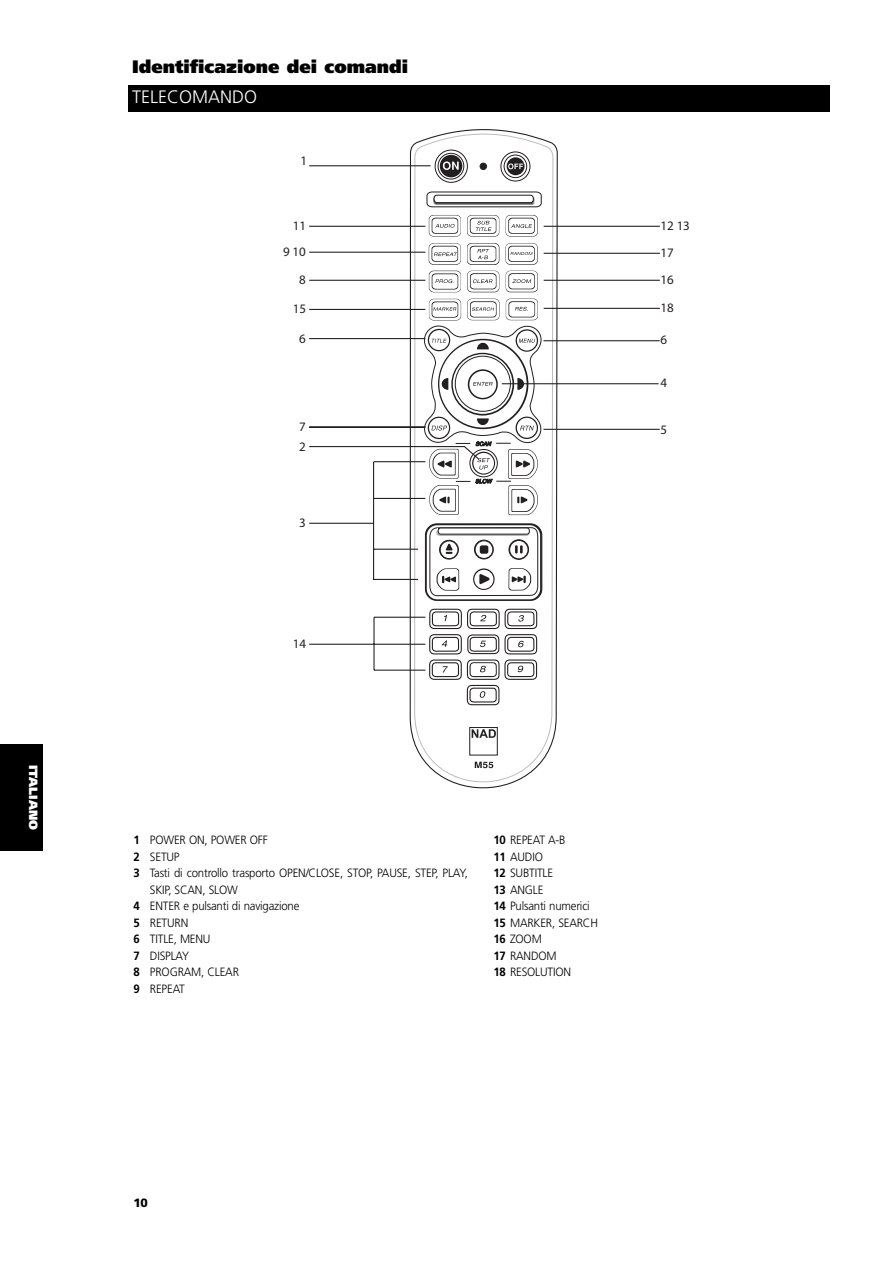
<style>
.page{position:relative;width:893px;height:1263px;background:#fff}
.page>*{position:absolute;margin:0;border:0;box-sizing:border-box;transform-origin:0 0}
.t1{font:900 18px "Frutiger";color:#000}
.t2{font:300 18px "Frutiger";color:#fff}
.t3{font:12.9px/27.3px "Myriad";color:#231f20}
.t4{font:300 12px/16.5px "Frutiger";letter-spacing:-.015em;color:#000;scale:.95 1}
.t5{font:900 12px "Frutiger";color:#fff}
.t6{font:900 12px "Frutiger";color:#000}
.s1{font-weight:700}
</style>
<div class="page">
<div style="left:0;top:744px;width:43px;height:106px;background:#000"></div>
<div style="left:128px;top:85px;width:701px;height:27px;background:#000"></div>
<svg style="left:409px;top:143px;width:149px;height:600px"></svg>
<svg style="left:414px;top:129px;width:139px;height:659px"></svg>
<div style="left:500px;top:152px;width:30px;height:29px;border:1px solid #231f20;border-radius:50%"></div>
<div style="left:503px;top:155px;width:24px;height:23px;border:1px solid #231f20;border-radius:50%"></div>
<svg style="left:506px;top:157px;width:18px;height:18px"></svg>
<svg style="left:467px;top:243px;width:32px;height:22px"></svg>
<div style="left:506px;top:299px;width:32px;height:21px;background:#9a9898;border-radius:5px"></div>
<svg style="left:426px;top:191px;width:115px;height:16px"></svg>
<svg style="left:475px;top:762px;width:18px;height:6px"></svg>
<div style="left:469px;top:727px;width:28px;height:29px;border:1px solid #231f20"></div>
<svg style="left:471px;top:729px;width:25px;height:9px"></svg>
<div style="left:425px;top:524px;width:117px;height:77px;border:1px solid #231f20;border-radius:11px"></div>
<svg style="left:427px;top:525px;width:113px;height:74px"></svg>
<svg style="left:429px;top:527px;width:109px;height:69px"></svg>
<svg style="left:508px;top:164px;width:15px;height:5px"></svg>
<svg style="left:429px;top:215px;width:31px;height:21px"></svg>
<svg style="left:506px;top:215px;width:31px;height:21px"></svg>
<svg style="left:467px;top:215px;width:32px;height:21px"></svg>
<svg style="left:429px;top:243px;width:31px;height:21px"></svg>
<svg style="left:467px;top:244px;width:32px;height:20px"></svg>
<svg style="left:467px;top:271px;width:32px;height:21px"></svg>
<svg style="left:506px;top:243px;width:31px;height:21px"></svg>
<svg style="left:506px;top:271px;width:31px;height:21px"></svg>
<div style="left:429px;top:271px;width:32px;height:21px;background:#fff;border-radius:4px"></div>
<svg style="left:508px;top:218px;width:27px;height:16px"></svg>
<svg style="left:431px;top:218px;width:27px;height:16px"></svg>
<svg style="left:470px;top:246px;width:26px;height:16px"></svg>
<svg style="left:431px;top:246px;width:27px;height:16px"></svg>
<svg style="left:508px;top:246px;width:26px;height:16px"></svg>
<svg style="left:508px;top:273px;width:27px;height:16px"></svg>
<svg style="left:431px;top:273px;width:27px;height:17px"></svg>
<svg style="left:470px;top:273px;width:26px;height:16px"></svg>
<svg style="left:470px;top:218px;width:26px;height:16px"></svg>
<div style="left:467px;top:299px;width:32px;height:21px;background:#fff;border-radius:4px"></div>
<div style="left:506px;top:299px;width:31px;height:21px;background:#fff;border-radius:4px"></div>
<div style="left:429px;top:299px;width:32px;height:21px;background:#fff;border-radius:4px"></div>
<hr style="left:309px;top:165px;width:121px;height:1px;background:#231f20">
<hr style="left:309px;top:226px;width:116px;height:1px;background:#231f20">
<hr style="left:543px;top:226px;width:117px;height:1px;background:#231f20">
<hr style="left:543px;top:253px;width:117px;height:1px;background:#231f20">
<hr style="left:543px;top:280px;width:117px;height:1px;background:#231f20">
<hr style="left:543px;top:308px;width:117px;height:1px;background:#231f20">
<hr style="left:309px;top:252px;width:116px;height:1px;background:#231f20">
<hr style="left:309px;top:280px;width:116px;height:1px;background:#231f20">
<hr style="left:309px;top:309px;width:116px;height:1px;background:#231f20">
<hr style="left:309px;top:338px;width:116px;height:1px;background:#231f20">
<hr style="left:543px;top:340px;width:116px;height:1px;background:#231f20">
<hr style="left:543px;top:429px;width:116px;height:1px;background:#231f20">
<hr style="left:502px;top:383px;width:156px;height:1px;background:#231f20">
<hr style="left:373px;top:461px;width:52px;height:1px;background:#231f20">
<hr style="left:309px;top:427px;width:116px;height:1px;background:#231f20">
<hr style="left:309px;top:446px;width:156px;height:1px;background:#231f20">
<hr style="left:373px;top:498px;width:52px;height:1px;background:#231f20">
<hr style="left:374px;top:617px;width:51px;height:1px;background:#231f20">
<hr style="left:309px;top:644px;width:116px;height:1px;background:#231f20">
<hr style="left:374px;top:670px;width:51px;height:1px;background:#231f20">
<hr style="left:373px;top:549px;width:45px;height:1px;background:#231f20">
<hr style="left:373px;top:579px;width:45px;height:1px;background:#231f20">
<hr style="left:309px;top:523px;width:64px;height:1px;background:#231f20">
<hr style="left:373px;top:617px;width:1px;height:53px;background:#231f20">
<hr style="left:373px;top:549px;width:1px;height:31px;background:#231f20">
<hr style="left:373px;top:462px;width:1px;height:88px;background:#231f20">
<svg style="left:416px;top:301px;width:134px;height:214px"></svg>
<p class="t5" style="left:38px;top:765px;width:67px;rotate:90deg">ITALIANO</p>
<h1 class="t1" style="left:132px;top:60px;width:277px">Identificazione dei comandi</h1>
<h1 class="t2" style="left:132px;top:90px;width:127px">TELECOMANDO</h1>
<p class="t3" style="left:300px;top:148px;width:8px">1</p>
<p class="t3" style="left:293px;top:213px;width:15px">11</p>
<p class="t3" style="left:660px;top:213px;width:31px">12 13<br>17<br>16<br>18</p>
<p class="t3" style="left:283px;top:239px;width:24px">9 10</p>
<p class="t3" style="left:299px;top:267px;width:8px">8</p>
<p class="t3" style="left:293px;top:296px;width:15px">15</p>
<p class="t3" style="left:299px;top:326px;width:8px">6</p>
<p class="t3" style="left:299px;top:414px;width:8px">7</p>
<p class="t3" style="left:299px;top:434px;width:8px">2</p>
<p class="t3" style="left:299px;top:510px;width:8px">3</p>
<p class="t3" style="left:660px;top:327px;width:8px">6</p>
<p class="t3" style="left:660px;top:370px;width:8px">4</p>
<p class="t3" style="left:660px;top:417px;width:8px">5</p>
<p class="t3" style="left:293px;top:631px;width:15px">14</p>
<p class="t4" style="left:133px;top:833px;width:143px"><span class="s1">1</span> POWER ON, POWER OFF</p>
<p class="t4" style="left:133px;top:849px;width:50px"><span class="s1">2</span> SETUP</p>
<p class="t4" style="left:133px;top:866px;width:353px"><span class="s1">3</span> Tasti di controllo trasporto OPEN/CLOSE, STOP, PAUSE, STEP, PLAY,</p>
<p class="t4" style="left:150px;top:882px;width:94px">SKIP, SCAN, SLOW</p>
<p class="t4" style="left:133px;top:899px;width:176px"><span class="s1">4</span> ENTER e pulsanti di navigazione</p>
<p class="t4" style="left:133px;top:915px;width:59px"><span class="s1">5</span> RETURN</p>
<p class="t4" style="left:133px;top:932px;width:83px"><span class="s1">6</span> TITLE, MENU</p>
<p class="t4" style="left:133px;top:948px;width:60px"><span class="s1">7</span> DISPLAY</p>
<p class="t4" style="left:133px;top:965px;width:113px"><span class="s1">8</span> PROGRAM, CLEAR</p>
<p class="t4" style="left:133px;top:981px;width:56px"><span class="s1">9</span> REPEAT</p>
<p class="t4" style="left:493px;top:833px;width:111px"><span class="s1">10</span> REPEAT A-B<br><span class="s1">11</span> AUDIO<br><span class="s1">12</span> SUBTITLE<br><span class="s1">13</span> ANGLE<br><span class="s1">14</span> Pulsanti numerici<br><span class="s1">15</span> MARKER, SEARCH<br><span class="s1">16</span> ZOOM<br><span class="s1">17</span> RANDOM<br><span class="s1">18</span> RESOLUTION</p>
<p class="t6" style="left:133px;top:1198px;width:16px">10</p>
</div>
